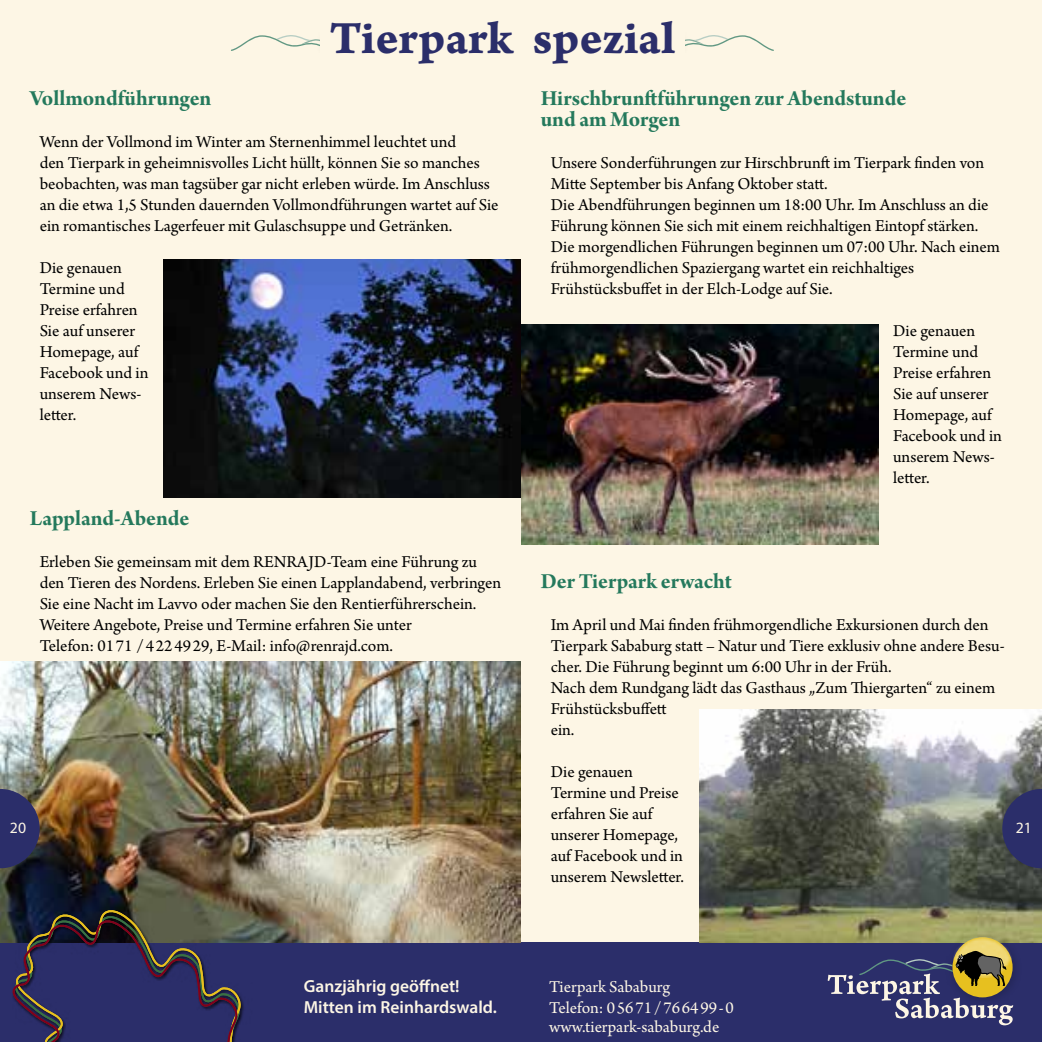
<style>
.page{position:relative;width:1042px;height:1042px;background:#fff}
.page>*{position:absolute;margin:0;border:0;box-sizing:border-box;transform-origin:0 0}
.t1{font:49px "Arno Pro Bold Caption";letter-spacing:-.005em;color:#2b2e6a}
.t2{font:22.75px/21px "Arno Pro Bold Subhead";letter-spacing:-.005em;color:#24795c}
.t3{font:17.5px/21px "Arno Pro";color:#000}
.t4{font:17.5px/21px "Arno Pro";color:#fdf6e5}
.t5{font:600 17.5px/21px "Myriad Pro";color:#fdf6e5}
.t6{font:15.75px "Myriad Pro";color:#fdf6e5}
</style>
<div class="page">
<div style="left:0;top:0;width:1042px;height:943px;background:#fdf6e5"></div>
<div style="left:0;top:943px;width:1042px;height:99px;background:#2b2e6a"></div>
<img style="left:0;top:662px;width:521px;height:280px">
<img style="left:164px;top:259px;width:357px;height:238px">
<img style="left:521px;top:325px;width:357px;height:220px">
<img style="left:699px;top:709px;width:343px;height:233px">
<svg style="left:1002px;top:789px;width:40px;height:79px;background:#323562"></svg>
<svg style="left:0;top:789px;width:40px;height:79px;background:#32335f"></svg>
<img style="left:942px;top:926px;width:84px;height:80px">
<img style="left:954px;top:937px;width:57px;height:14px">
<svg style="left:827px;top:951px;width:186px;height:74px"></svg>
<svg style="left:7px;top:904px;width:269px;height:138px"></svg>
<svg style="left:231px;top:35px;width:82px;height:16px"></svg>
<img style="left:313px;top:39px;width:7px;height:8px">
<svg style="left:691px;top:35px;width:83px;height:16px"></svg>
<img style="left:685px;top:39px;width:6px;height:7px">
<h1 class="t1" style="left:329px;top:8px;width:347px">Tierpark spezial</h1>
<h2 class="t2" style="left:541px;top:89px;width:367px">Hirschbrunftführungen zur Abendstunde und am Morgen</h2>
<p class="t3" style="left:551px;top:153px;width:451px">Unsere Sonderführungen zur Hirschbrunft im Tierpark finden von Mitte September bis Anfang Oktober statt.<br>Die Abendführungen beginnen um 18:00 Uhr. Im Anschluss an die Führung können Sie sich mit einem reichhaltigen Eintopf stärken.<br>Die morgendlichen Führungen beginnen um 07:00 Uhr. Nach einem frühmorgendlichen Spaziergang wartet ein reichhaltiges Frühstücksbuffet in der Elch-Lodge auf Sie.</p>
<p class="t3" style="left:893px;top:321px;width:110px">Die genauen<br>Termine und<br>Preise erfahren<br>Sie auf unserer<br>Homepage, auf<br>Facebook und in unserem News&shy;letter.</p>
<h2 class="t2" style="left:30px;top:89px;width:183px">Vollmondführungen</h2>
<p class="t3" style="left:40px;top:132px;width:460px">Wenn der Vollmond im Winter am Sternenhimmel leuchtet und<br>den Tierpark in geheimnisvolles Licht hüllt, können Sie so manches beobachten, was man tagsüber gar nicht erleben würde. Im Anschluss an die etwa 1,5 Stunden dauernden Vollmondführungen wartet auf Sie ein romantisches Lagerfeuer mit Gulaschsuppe und Getränken.</p>
<p class="t3" style="left:40px;top:258px;width:110px">Die genauen<br>Termine und<br>Preise erfahren<br>Sie auf unserer<br>Homepage, auf<br>Facebook und in unserem News&shy;letter.</p>
<h2 class="t2" style="left:30px;top:509px;width:161px">Lappland-Abende</h2>
<p class="t3" style="left:40px;top:552px;width:463px">Erleben Sie gemeinsam mit dem RENRAJD-Team eine Führung zu den Tieren des Nordens. Erleben Sie einen Lapplandabend, verbringen Sie eine Nacht im Lavvo oder machen Sie den Rentierführerschein.<br>Weitere Angebote, Preise und Termine erfahren Sie unter<br>Telefon: 0171 /4224929, E-Mail: info@renrajd.com.</p>
<h2 class="t2" style="left:541px;top:572px;width:192px">Der Tierpark erwacht</h2>
<p class="t3" style="left:551px;top:615px;width:455px">Im April und Mai finden frühmorgendliche Exkursionen durch den Tierpark Sababurg statt – Natur und Tiere exklusiv ohne andere Besu&shy;cher. Die Führung beginnt um 6:00 Uhr in der Früh.<br>Nach dem Rundgang lädt das Gasthaus „Zum Thiergarten“ zu einem Frühstücksbuffett<br>ein.</p>
<p class="t3" style="left:551px;top:762px;width:135px">Die genauen<br>Termine und Preise erfahren Sie auf unserer Homepage, auf Facebook und in unserem Newsletter.</p>
<p class="t6" style="left:10px;top:818px;width:18px">20</p>
<p class="t6" style="left:1016px;top:818px;width:18px">21</p>
<p class="t5" style="left:304px;top:975px;width:195px">Ganzjährig geöffnet!<br>Mitten im Reinhardswald.</p>
<p class="t4" style="left:549px;top:977px;width:186px">Tierpark Sababurg<br>Telefon: 05671/766499-0</p>
<p class="t4" style="left:549px;top:1017px;width:172px">www.tierpark-sababurg.de</p>
</div>
